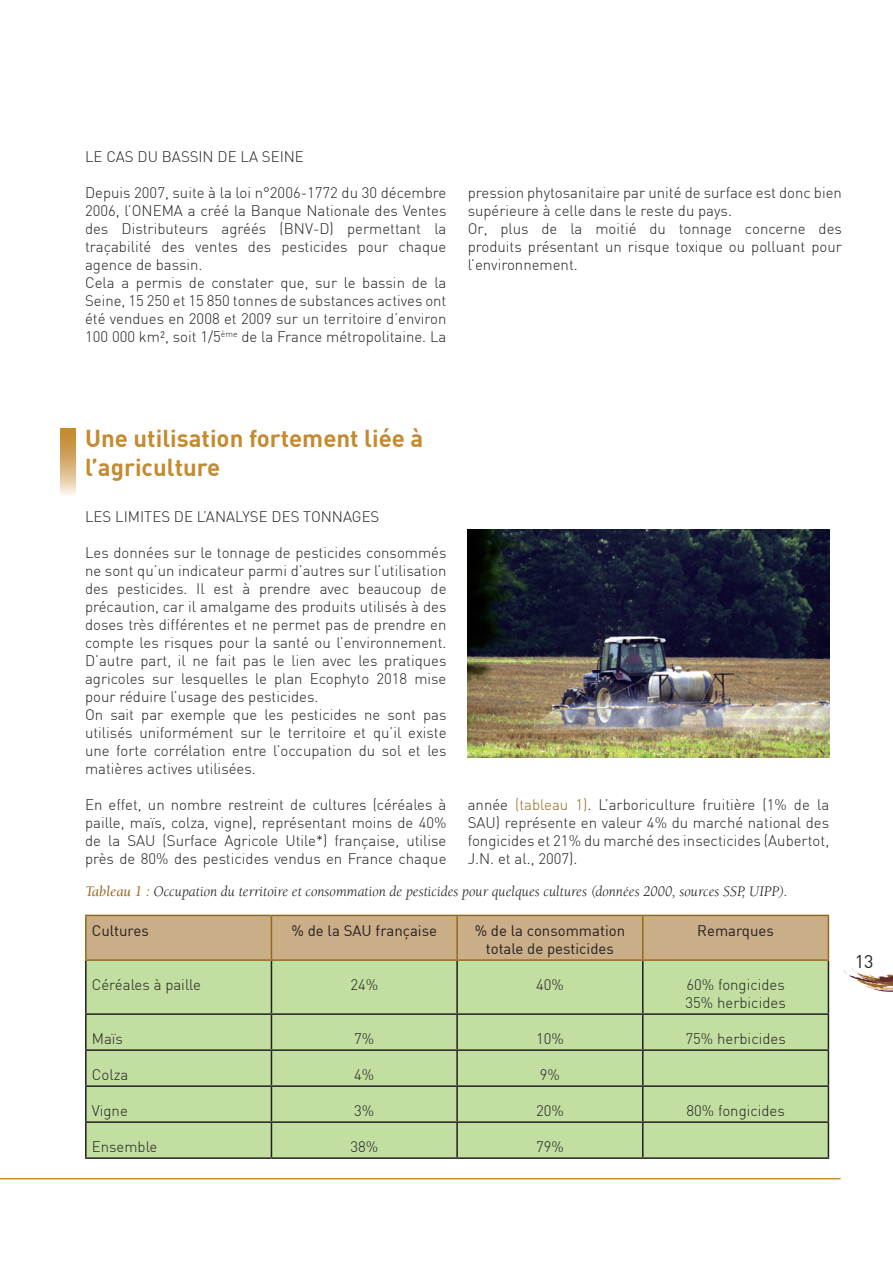
<style>
.page{position:relative;width:893px;height:1263px;background:#fff}
.page>*{position:absolute;margin:0;border:0;box-sizing:border-box;transform-origin:0 0}
.t1{font:700 24px/28.8px "DIN";color:#c48b30}
.t2{font:18px "DIN";color:#231f20}
.t3{font:300 15px/18px "DIN";color:#231f20}
.t4{font:italic 15px "Berkeley Std";color:#231f20}
.t5{font:15px/18px "DIN";color:#231f20;text-align:center}
.s1{color:#946a20}
</style>
<div class="page">
<svg style="left:844px;top:969px;width:49px;height:23px"></svg>
<hr style="left:0;top:1178px;width:840px;height:1px;background:#c48b30">
<svg style="left:61px;top:428px;width:14px;height:67px"></svg>
<div style="left:87px;top:916px;width:741px;height:43px;background:#caae88"></div>
<div style="left:87px;top:961px;width:741px;height:196px;background:#c2dea1"></div>
<hr style="left:85px;top:961px;width:2px;height:52px;background:#231f20">
<hr style="left:271px;top:961px;width:1px;height:52px;background:#231f20">
<hr style="left:456px;top:961px;width:2px;height:52px;background:#231f20">
<hr style="left:642px;top:961px;width:1px;height:52px;background:#231f20">
<hr style="left:828px;top:961px;width:1px;height:52px;background:#231f20">
<hr style="left:85px;top:1013px;width:186px;height:2px;background:#231f20">
<hr style="left:85px;top:1015px;width:2px;height:34px;background:#231f20">
<hr style="left:271px;top:1013px;width:186px;height:2px;background:#231f20">
<hr style="left:271px;top:1015px;width:1px;height:34px;background:#231f20">
<hr style="left:457px;top:1013px;width:186px;height:2px;background:#231f20">
<hr style="left:456px;top:1015px;width:2px;height:34px;background:#231f20">
<hr style="left:643px;top:1013px;width:186px;height:2px;background:#231f20">
<hr style="left:642px;top:1015px;width:1px;height:34px;background:#231f20">
<hr style="left:828px;top:1015px;width:1px;height:34px;background:#231f20">
<hr style="left:85px;top:1049px;width:186px;height:2px;background:#231f20">
<hr style="left:85px;top:1051px;width:2px;height:34px;background:#231f20">
<hr style="left:271px;top:1049px;width:186px;height:2px;background:#231f20">
<hr style="left:271px;top:1051px;width:1px;height:34px;background:#231f20">
<hr style="left:457px;top:1049px;width:186px;height:2px;background:#231f20">
<hr style="left:456px;top:1051px;width:2px;height:34px;background:#231f20">
<hr style="left:643px;top:1049px;width:186px;height:2px;background:#231f20">
<hr style="left:642px;top:1051px;width:1px;height:34px;background:#231f20">
<hr style="left:828px;top:1051px;width:1px;height:34px;background:#231f20">
<hr style="left:85px;top:1085px;width:186px;height:2px;background:#231f20">
<hr style="left:85px;top:1087px;width:2px;height:34px;background:#231f20">
<hr style="left:271px;top:1085px;width:186px;height:2px;background:#231f20">
<hr style="left:271px;top:1087px;width:1px;height:34px;background:#231f20">
<hr style="left:457px;top:1085px;width:186px;height:2px;background:#231f20">
<hr style="left:456px;top:1087px;width:2px;height:34px;background:#231f20">
<hr style="left:643px;top:1085px;width:186px;height:2px;background:#231f20">
<hr style="left:642px;top:1087px;width:1px;height:34px;background:#231f20">
<hr style="left:828px;top:1087px;width:1px;height:34px;background:#231f20">
<hr style="left:85px;top:1121px;width:186px;height:2px;background:#231f20">
<hr style="left:85px;top:1123px;width:2px;height:34px;background:#231f20">
<hr style="left:271px;top:1121px;width:186px;height:2px;background:#231f20">
<hr style="left:271px;top:1123px;width:1px;height:34px;background:#231f20">
<hr style="left:457px;top:1121px;width:186px;height:2px;background:#231f20">
<hr style="left:456px;top:1123px;width:2px;height:34px;background:#231f20">
<hr style="left:643px;top:1121px;width:186px;height:2px;background:#231f20">
<hr style="left:642px;top:1123px;width:1px;height:34px;background:#231f20">
<hr style="left:828px;top:1123px;width:1px;height:34px;background:#231f20">
<hr style="left:85px;top:1157px;width:186px;height:2px;background:#231f20">
<hr style="left:271px;top:1157px;width:186px;height:2px;background:#231f20">
<hr style="left:457px;top:1157px;width:186px;height:2px;background:#231f20">
<hr style="left:643px;top:1157px;width:186px;height:2px;background:#231f20">
<hr style="left:85px;top:915px;width:186px;height:1px;background:#946a20">
<hr style="left:85px;top:916px;width:2px;height:43px;background:#946a20">
<hr style="left:271px;top:915px;width:186px;height:1px;background:#946a20">
<hr style="left:271px;top:916px;width:1px;height:43px;background:#946a20">
<hr style="left:457px;top:915px;width:186px;height:1px;background:#946a20">
<hr style="left:456px;top:916px;width:2px;height:43px;background:#946a20">
<hr style="left:643px;top:915px;width:186px;height:1px;background:#946a20">
<hr style="left:642px;top:916px;width:1px;height:43px;background:#946a20">
<hr style="left:828px;top:916px;width:1px;height:43px;background:#946a20">
<hr style="left:85px;top:959px;width:186px;height:2px;background:#946a20">
<hr style="left:271px;top:959px;width:186px;height:2px;background:#946a20">
<hr style="left:457px;top:959px;width:186px;height:2px;background:#946a20">
<hr style="left:643px;top:959px;width:186px;height:2px;background:#946a20">
<img style="left:468px;top:529px;width:361px;height:229px">
<p class="t3" style="left:85px;top:147px;width:25px">Le cas</p>
<p class="t3" style="left:138px;top:147px;width:30px">du bassin</p>
<p class="t3" style="left:218px;top:147px;width:62px">de la Seine</p>
<p class="t3" style="left:85px;top:183px;width:363px">Depuis 2007, suite à la loi n°2006-1772 du 30 décembre 2006, l’ONEMA a créé la Banque Nationale des Ventes des Distributeurs agréés (BNV-D) permettant la traçabilité des ventes des pesticides pour chaque agence de bassin.<br>Cela a permis de constater que, sur le bassin de la Seine, 15 250 et 15 850 tonnes de substances actives ont été vendues en 2008 et 2009 sur un territoire d’environ 100 000 km², soit 1/5<sup>ème</sup> de la France métropolitaine. La</p>
<p class="t3" style="left:468px;top:183px;width:376px">pression phytosanitaire par unité de surface est donc bien supérieure à celle dans le reste du pays.<br>Or, plus de la moitié du tonnage concerne des produits présentant un risque toxique ou polluant pour l’environnement.</p>
<h1 class="t1" style="left:85px;top:423px;width:340px">Une utilisation fortement liée à l’agriculture</h1>
<p class="t3" style="left:85px;top:507px;width:39px">Les limites</p>
<p class="t3" style="left:174px;top:507px;width:43px">de l’anal</p>
<p class="t3" style="left:242px;top:507px;width:39px">yse des</p>
<p class="t3" style="left:303px;top:507px;width:2px">tonnages</p>
<p class="t3" style="left:85px;top:543px;width:363px">Les données sur le tonnage de pesticides consommés ne sont qu’un indicateur parmi d’autres sur l’utilisation des pesticides. Il est à prendre avec beaucoup de précaution, car il amalgame des produits utilisés à des doses très différentes et ne permet pas de prendre en compte les risques pour la santé ou l’environnement.<br>D’autre part, il ne fait pas le lien avec les pratiques agricoles sur lesquelles le plan Ecophyto 2018 mise pour réduire l’usage des pesticides.<br>On sait par exemple que les pesticides ne sont pas utilisés uniformément sur le territoire et qu’il existe une forte corrélation entre l’occupation du sol et les matières actives utilisées.</p>
<p class="t3" style="left:85px;top:795px;width:363px;text-align:justify">En effet, un nombre restreint de cultures (céréales à paille, maïs, colza, vigne), représentant moins de 40% de la SAU (Surface Agricole Utile*) française, utilise près de 80% des pesticides vendus en France chaque</p>
<p class="t3" style="left:468px;top:795px;width:363px;text-align:justify">année <span class="s1">(tableau 1)</span>. L’arboriculture fruitière (1% de la SAU) représente en valeur 4% du marché national des fongicides et 21% du marché des insecticides (Aubertot, J.N. et al., 2007).</p>
<p class="t4" style="left:85px;top:883px;width:704px"><span class="s1">Tableau 1 :</span> Occupation du territoire et consommation de pesticides pour quelques cultures (données 2000, sources SSP, UIPP).</p>
<p class="t5" style="left:92px;top:921px;width:59px">Cultures</p>
<p class="t5" style="left:291px;top:921px;width:147px">% de la SAU française</p>
<p class="t5" style="left:475px;top:921px;width:152px">% de la consommation totale de pesticides</p>
<p class="t5" style="left:697px;top:921px;width:78px">Remarques</p>
<p class="t3" style="left:92px;top:975px;width:111px">Céréales à paille</p>
<p class="t3" style="left:350px;top:975px;width:29px">24%</p>
<p class="t3" style="left:536px;top:975px;width:29px">40%</p>
<p class="t3" style="left:685px;top:975px;width:102px">60% fongicides<br>35% herbicides</p>
<p class="t3" style="left:92px;top:1029px;width:33px">Maïs</p>
<p class="t3" style="left:354px;top:1029px;width:22px">7%</p>
<p class="t3" style="left:536px;top:1029px;width:29px">10%</p>
<p class="t3" style="left:685px;top:1029px;width:102px">75% herbicides</p>
<p class="t3" style="left:92px;top:1065px;width:38px">Colza</p>
<p class="t3" style="left:354px;top:1065px;width:22px">4%</p>
<p class="t3" style="left:540px;top:1065px;width:22px">9%</p>
<p class="t3" style="left:92px;top:1101px;width:38px">Vigne</p>
<p class="t3" style="left:354px;top:1101px;width:22px">3%</p>
<p class="t3" style="left:536px;top:1101px;width:29px">20%</p>
<p class="t3" style="left:686px;top:1101px;width:100px">80% fongicides</p>
<p class="t3" style="left:92px;top:1137px;width:67px">Ensemble</p>
<p class="t3" style="left:350px;top:1137px;width:29px">38%</p>
<p class="t3" style="left:536px;top:1137px;width:29px">79%</p>
<p class="t2" style="left:855px;top:950px;width:20px">13</p>
</div>
